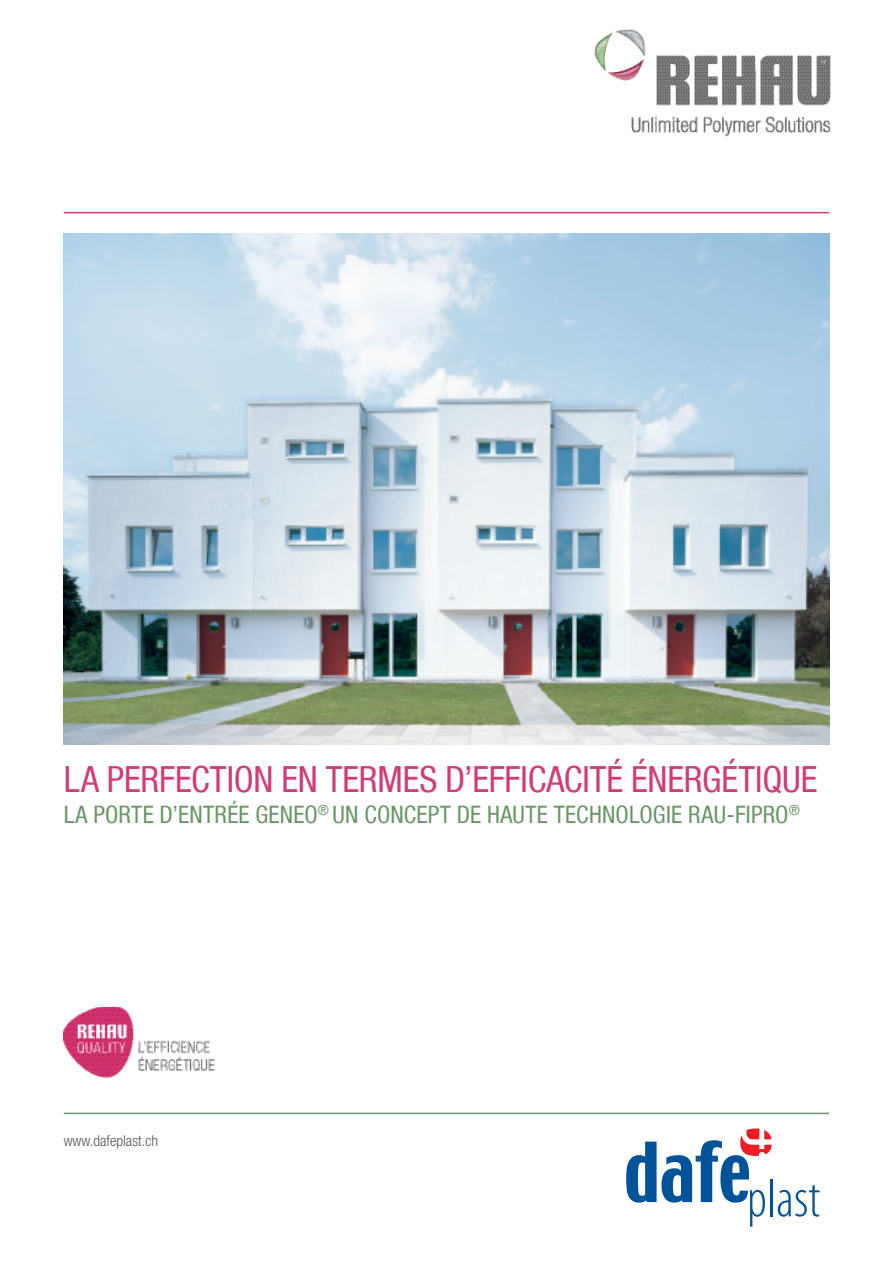
<style>
.page{position:relative;width:893px;height:1263px;background:#fff}
.page>*{position:absolute;margin:0;border:0;box-sizing:border-box;transform-origin:0 0}
.t1{font:condensed 36px "Helvetica Neue LT Com";letter-spacing:-.005em;color:#d13c76}
.t2{font:condensed 24px "Helvetica Neue LT Com";letter-spacing:.01em;color:#689666}
.t3{font:300 condensed 15px "Helvetica Neue LT Com";color:#57585a}
</style>
<div class="page">
<hr style="left:64px;top:212px;width:765px;height:1px;background:#d13c76">
<hr style="left:64px;top:1113px;width:765px;height:1px;background:#689666">
<img style="left:594px;top:29px;width:237px;height:108px">
<svg style="left:778px;top:1184px;width:42px;height:33px"></svg>
<svg style="left:626px;top:1128px;width:146px;height:99px"></svg>
<img style="left:64px;top:234px;width:765px;height:510px">
<img style="left:64px;top:1007px;width:151px;height:70px">
<p class="t1" style="left:64px;top:758px;width:755px">LA PERFECTION EN TERMES D’EFFICACITÉ ÉNERGÉTIQUE</p>
<p class="t2" style="left:64px;top:800px;width:738px">LA PORTE D’ENTRÉE GENEO<sup>®</sup> UN CONCEPT DE HAUTE TECHNOLOGIE RAU-FIPRO<sup>®</sup></p>
<p class="t3" style="left:64px;top:1132px;width:96px">www.dafeplast.ch</p>
</div>
